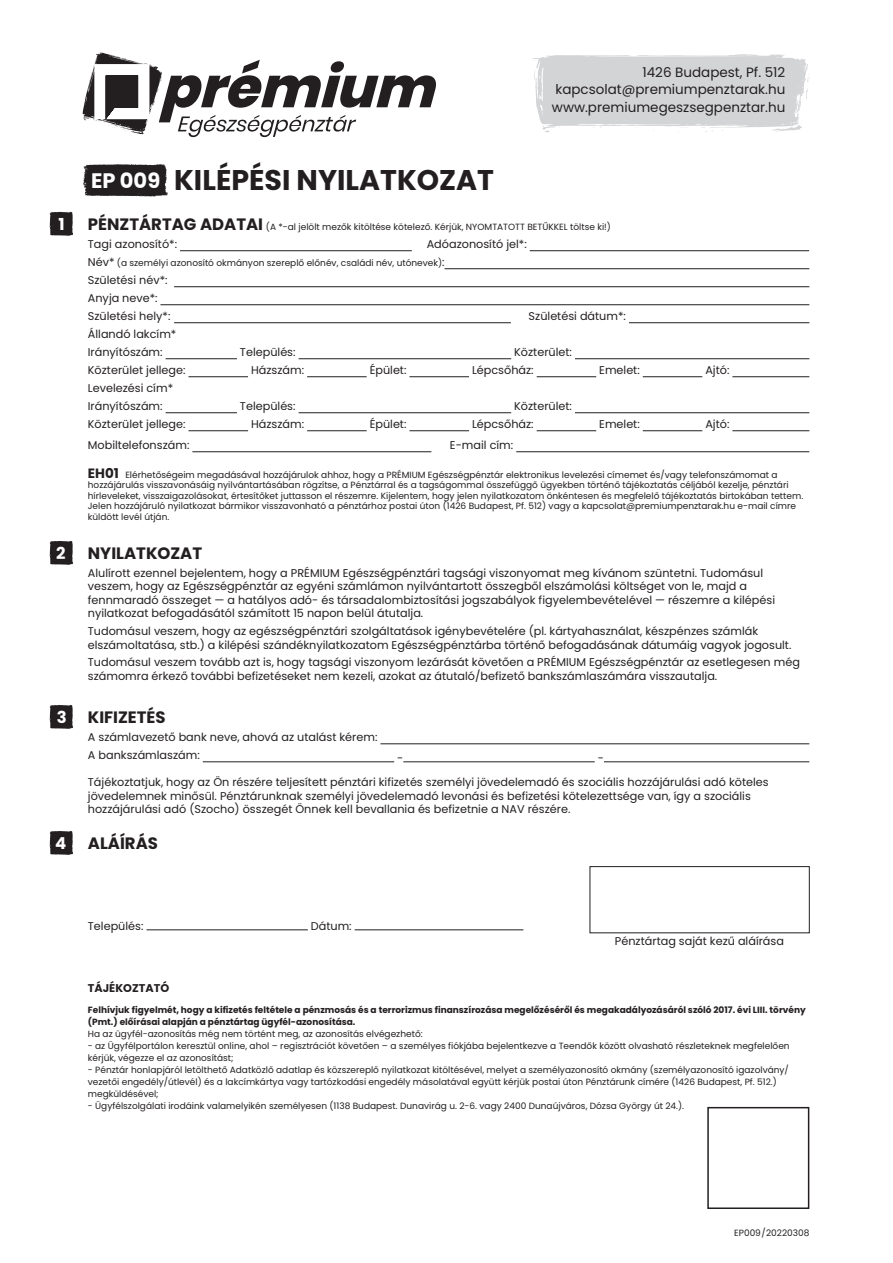
<style>
.page{position:relative;width:893px;height:1263px;background:#fff}
.page>*{position:absolute;margin:0;border:0;box-sizing:border-box;transform-origin:0 0}
.t1{font:700 28.5px "Poppins";color:#231f20}
.t2{font:700 21px "Poppins";color:#fff}
.t3{font:700 16.5px "Poppins";color:#231f20}
.t4{font:700 16.5px "Poppins";color:#fff}
.t5{font:13.5px/17.2px "Poppins";color:#231f20;text-align:justify}
.t6{font:11.25px/13.5px "Poppins";color:#231f20}
.t7{font:700 11.25px "Poppins";color:#231f20}
.t8{font:9px/10.5px "Poppins";color:#231f20}
.t9{font:700 9px/12px "Poppins";color:#231f20}
.s1{font-weight:700;font-size:16.5px}
.s2{font-size:11.25px}
.s3{font-weight:700;font-size:13.5px}
</style>
<div class="page">
<svg style="left:532px;top:54px;width:277px;height:79px;background:#d9dadc"></svg>
<svg style="left:50px;top:212px;width:23px;height:24px"></svg>
<hr style="left:180px;top:250px;width:232px;height:1px;background:#231f20">
<hr style="left:530px;top:250px;width:279px;height:1px;background:#231f20">
<hr style="left:445px;top:268px;width:364px;height:1px;background:#231f20">
<hr style="left:174px;top:286px;width:635px;height:1px;background:#231f20">
<hr style="left:160px;top:304px;width:649px;height:1px;background:#231f20">
<hr style="left:174px;top:322px;width:337px;height:1px;background:#231f20">
<hr style="left:629px;top:322px;width:180px;height:1px;background:#231f20">
<hr style="left:166px;top:358px;width:71px;height:1px;background:#231f20">
<hr style="left:299px;top:358px;width:212px;height:1px;background:#231f20">
<hr style="left:575px;top:358px;width:234px;height:1px;background:#231f20">
<hr style="left:188px;top:376px;width:60px;height:1px;background:#231f20">
<hr style="left:307px;top:376px;width:60px;height:1px;background:#231f20">
<hr style="left:409px;top:376px;width:60px;height:1px;background:#231f20">
<hr style="left:537px;top:376px;width:59px;height:1px;background:#231f20">
<hr style="left:643px;top:376px;width:59px;height:1px;background:#231f20">
<hr style="left:732px;top:376px;width:77px;height:1px;background:#231f20">
<hr style="left:166px;top:412px;width:71px;height:1px;background:#231f20">
<hr style="left:299px;top:412px;width:212px;height:1px;background:#231f20">
<hr style="left:575px;top:412px;width:234px;height:1px;background:#231f20">
<hr style="left:188px;top:430px;width:60px;height:1px;background:#231f20">
<hr style="left:307px;top:430px;width:60px;height:1px;background:#231f20">
<hr style="left:409px;top:430px;width:60px;height:1px;background:#231f20">
<hr style="left:537px;top:430px;width:59px;height:1px;background:#231f20">
<hr style="left:643px;top:430px;width:59px;height:1px;background:#231f20">
<hr style="left:732px;top:430px;width:77px;height:1px;background:#231f20">
<hr style="left:192px;top:451px;width:239px;height:1px;background:#231f20">
<hr style="left:516px;top:451px;width:293px;height:1px;background:#231f20">
<svg style="left:50px;top:541px;width:23px;height:24px"></svg>
<svg style="left:50px;top:705px;width:23px;height:24px"></svg>
<hr style="left:380px;top:743px;width:429px;height:1px;background:#231f20">
<hr style="left:203px;top:761px;width:191px;height:1px;background:#231f20">
<hr style="left:403px;top:761px;width:192px;height:1px;background:#231f20">
<hr style="left:604px;top:761px;width:205px;height:1px;background:#231f20">
<svg style="left:50px;top:831px;width:23px;height:24px"></svg>
<hr style="left:146px;top:929px;width:162px;height:1px;background:#231f20">
<hr style="left:355px;top:929px;width:168px;height:1px;background:#231f20">
<div style="left:590px;top:866px;width:220px;height:67px;border:1px solid #231f20"></div>
<svg style="left:83px;top:164px;width:85px;height:32px;background:#322f30"></svg>
<div style="left:707px;top:1107px;width:102px;height:102px;border:2px solid #231f20"></div>
<svg style="left:83px;top:52px;width:353px;height:85px"></svg>
<h2 class="t2" style="left:91px;top:169px;width:71px">EP 009</h2>
<h1 class="t1" style="left:174px;top:164px;width:321px">KILÉPÉSI NYILATKOZAT</h1>
<p class="t5" style="left:552px;top:64px;width:235px;text-indent:91px">1426 Budapest, Pf. 512 kapcsolat@premiumpenztarak.hu www.premiumegeszsegpenztar.hu</p>
<h3 class="t4" style="left:59px;top:215px;width:8px">1</h3>
<p class="t8" style="left:88px;top:222px;width:525px"><span class="s1">PÉNZTÁRTAG ADATAI</span> (A *-al jelölt mezők kitöltése kötelező. Kérjük, NYOMTATOTT BETŰKKEL töltse ki!)</p>
<p class="t6" style="left:88px;top:237px;width:91px">Tagi azonosító*:</p>
<p class="t6" style="left:427px;top:237px;width:102px">Adóazonosító jel*:</p>
<p class="t8" style="left:88px;top:258px;width:358px"><span class="s2">Név*</span> (a személyi azonosító okmányon szereplő előnév, családi név, utónevek)<span class="s2">:</span></p>
<p class="t6" style="left:88px;top:271px;width:84px;line-height:18px">Születési név*:<br>Anyja neve*:<br>Születési hely*:</p>
<p class="t6" style="left:529px;top:309px;width:99px">Születési dátum*:</p>
<p class="t6" style="left:88px;top:325px;width:90px;line-height:18px">Állandó lakcím*<br>Irányítószám:</p>
<p class="t6" style="left:240px;top:345px;width:57px">Település:</p>
<p class="t6" style="left:514px;top:345px;width:59px">Közterület:</p>
<p class="t6" style="left:88px;top:363px;width:99px">Közterület jellege:</p>
<p class="t6" style="left:251px;top:363px;width:55px">Házszám:</p>
<p class="t6" style="left:370px;top:363px;width:38px">Épület:</p>
<p class="t6" style="left:472px;top:363px;width:63px">Lépcsőház:</p>
<p class="t6" style="left:599px;top:363px;width:42px">Emelet:</p>
<p class="t6" style="left:705px;top:363px;width:26px">Ajtó:</p>
<p class="t6" style="left:88px;top:379px;width:87px;line-height:18px">Levelezési cím*<br>Irányítószám:</p>
<p class="t6" style="left:240px;top:399px;width:57px">Település:</p>
<p class="t6" style="left:514px;top:399px;width:59px">Közterület:</p>
<p class="t6" style="left:88px;top:417px;width:99px">Közterület jellege:</p>
<p class="t6" style="left:251px;top:417px;width:55px">Házszám:</p>
<p class="t6" style="left:370px;top:417px;width:38px">Épület:</p>
<p class="t6" style="left:472px;top:417px;width:63px">Lépcsőház:</p>
<p class="t6" style="left:599px;top:417px;width:42px">Emelet:</p>
<p class="t6" style="left:705px;top:417px;width:26px">Ajtó:</p>
<p class="t6" style="left:88px;top:438px;width:103px">Mobiltelefonszám:</p>
<p class="t6" style="left:450px;top:438px;width:65px">E-mail cím:</p>
<p class="t8" style="left:88px;top:469px;width:717px"><span class="s3">EH01</span> Elérhetőségeim megadásával hozzájárulok ahhoz, hogy a PRÉMIUM Egészségpénztár elektronikus levelezési címemet és/vagy telefonszámomat a hozzájárulás visszavonásáig nyilvántartásában rögzítse, a Pénztárral és a tagságommal összefüggő ügyekben történő tájékoztatás céljából kezelje, pénztári hírleveleket, visszaigazolásokat, értesítőket juttasson el részemre. Kijelentem, hogy jelen nyilatkozatom önkéntesen és megfelelő tájékoztatás birtokában tettem.<br>Jelen hozzájáruló nyilatkozat bármikor visszavonható a pénztárhoz postai úton (1426 Budapest, Pf. 512) vagy a kapcsolat@premiumpenztarak.hu e-mail címre küldött levél útján.</p>
<h3 class="t4" style="left:56px;top:543px;width:11px">2</h3>
<h3 class="t3" style="left:88px;top:544px;width:116px">NYILATKOZAT</h3>
<p class="t6" style="left:88px;top:566px;width:689px">Alulírott ezennel bejelentem, hogy a PRÉMIUM Egészségpénztári tagsági viszonyomat meg kívánom szüntetni. Tudomásul veszem, hogy az Egészségpénztár az egyéni számlámon nyilvántartott összegből elszámolási költséget von le, majd a fennmaradó összeget — a hatályos adó- és társadalombiztosítási jogszabályok figyelembevételével — részemre a kilépési nyilatkozat befogadásától számított 15 napon belül átutalja.</p>
<p class="t6" style="left:88px;top:624px;width:705px">Tudomásul veszem, hogy az egészségpénztári szolgáltatások igénybevételére (pl. kártyahasználat, készpénzes számlák elszámoltatása, stb.) a kilépési szándéknyilatkozatom Egészségpénztárba történő befogadásának dátumáig vagyok jogosult.</p>
<p class="t6" style="left:88px;top:656px;width:714px">Tudomásul veszem tovább azt is, hogy tagsági viszonyom lezárását követően a PRÉMIUM Egészségpénztár az esetlegesen még számomra érkező további befizetéseket nem kezeli, azokat az átutaló/befizető bankszámlaszámára visszautalja.</p>
<h3 class="t4" style="left:57px;top:708px;width:11px">3</h3>
<h3 class="t3" style="left:88px;top:708px;width:79px">KIFIZETÉS</h3>
<p class="t6" style="left:88px;top:728px;width:291px;line-height:18px">A számlavezető bank neve, ahová az utalást kérem:<br>A bankszámlaszám:</p>
<p class="t6" style="left:397px;top:751px;width:8px">-</p>
<p class="t6" style="left:88px;top:746px;width:682px;line-height:24px;text-indent:510px">-<br>Tájékoztatjuk, hogy az Ön részére teljesített pénztári kifizetés személyi jövedelemadó és szociális hozzájárulási adó köteles</p>
<p class="t6" style="left:88px;top:789px;width:665px">jövedelemnek minősül. Pénztárunknak személyi jövedelemadó levonási és befizetési kötelezettsége van, így a szociális hozzájárulási adó (Szocho) összegét Önnek kell bevallania és befizetnie a NAV részére.</p>
<h3 class="t4" style="left:55px;top:834px;width:13px">4</h3>
<h3 class="t3" style="left:88px;top:834px;width:72px">ALÁÍRÁS</h3>
<p class="t6" style="left:88px;top:919px;width:57px">Település:</p>
<p class="t6" style="left:311px;top:919px;width:42px">Dátum:</p>
<p class="t6" style="left:615px;top:934px;width:171px">Pénztártag saját kezű aláírása</p>
<p class="t7" style="left:88px;top:982px;width:83px">TÁJÉKOZTATÓ</p>
<p class="t9" style="left:88px;top:1003px;width:719px">Felhívjuk figyelmét, hogy a kifizetés feltétele a pénzmosás és a terrorizmus finanszírozása megelőzéséről és megakadályozásáról szóló 2017. évi LIII. törvény (Pmt.) előírásai alapján a pénztártag ügyfél-azonosítása.</p>
<p class="t8" style="left:88px;top:1028px;width:336px">Ha az ügyfél-azonosítás még nem történt meg, az azonosítás elvégezhető:</p>
<p class="t8" style="left:88px;top:1039px;width:703px;line-height:12px">- az Ügyfélportálon keresztül online, ahol – regisztrációt követően – a személyes fiókjába bejelentkezve a Teendők között olvasható részleteknek megfelelően kérjük, végezze el az azonosítást;</p>
<p class="t8" style="left:88px;top:1063px;width:702px;line-height:12px">- Pénztár honlapjáról letölthető Adatközlő adatlap és közszereplő nyilatkozat kitöltésével, melyet a személyazonosító okmány (személyazonosító igazolvány/ vezetői engedély/útlevél) és a lakcímkártya vagy tartózkodási engedély másolatával együtt kérjük postai úton Pénztárunk címére (1426 Budapest, Pf. 512.) megküldésével;</p>
<p class="t8" style="left:88px;top:1100px;width:598px">- Ügyfélszolgálati irodáink valamelyikén személyesen (1138 Budapest. Dunavirág u. 2-6. vagy 2400 Dunaújváros, Dózsa György út 24.).</p>
<p class="t8" style="left:734px;top:1227px;width:77px">EP009 / 20220308</p>
</div>
